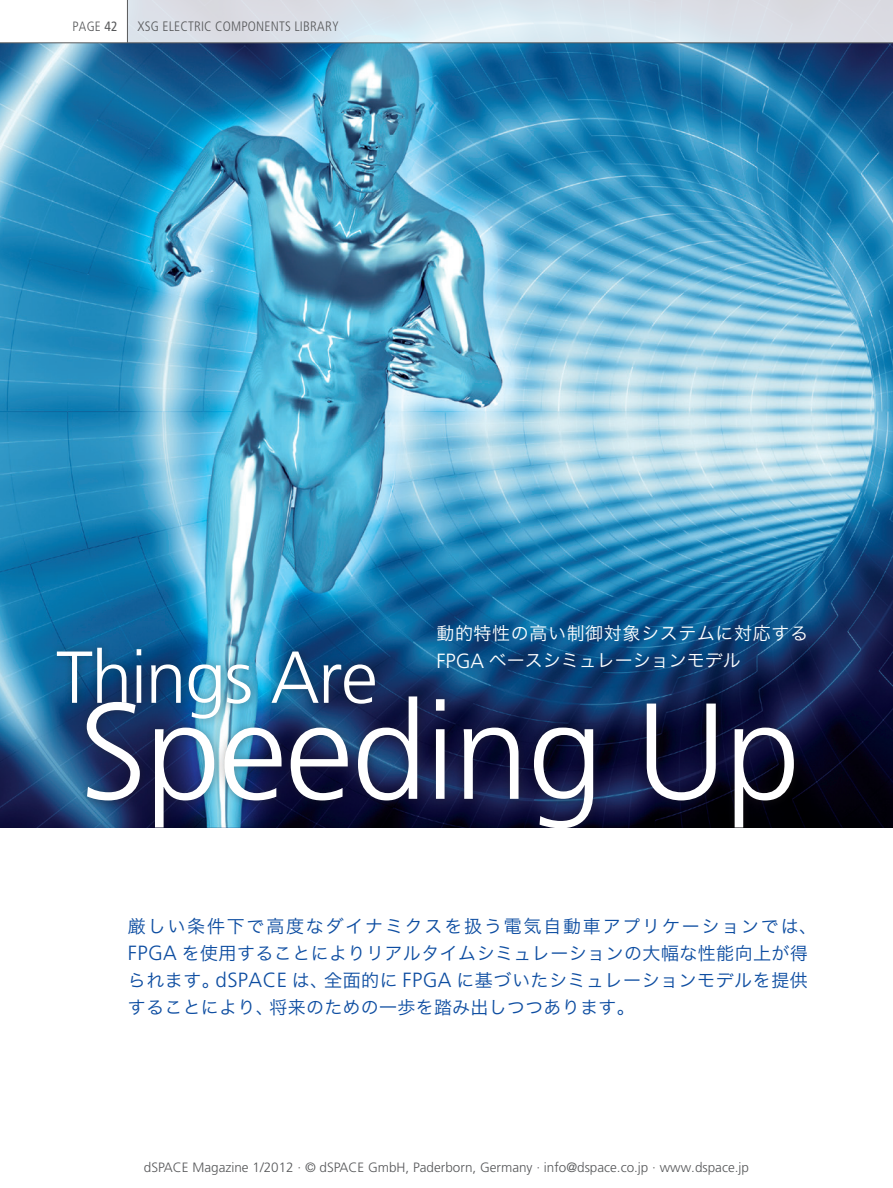
<style>
.page{position:relative;width:893px;height:1188px;background:#fff}
.page>*{position:absolute;margin:0;border:0;box-sizing:border-box;transform-origin:0 0}
.t1{font:300 136.5px "Frutiger LT Pro";letter-spacing:-.015em;color:#fff}
.t2{font:300 73.5px "Frutiger LT Pro";letter-spacing:-.02em;color:#fff}
.HL_14_18_light_c100m{font:18px/27px "Hira Kaku Pro W3";letter-spacing:.025em;color:#0d4da1}
.J_Title_white{font:18px/27px "Hira Kaku Pro W3";letter-spacing:.035em;color:#fff}
.J_Heder_Left{font:300 condensed 13.65px "Frutiger LT Pro";letter-spacing:.015em;color:#57585a}
.t3{font:300 13.5px "Frutiger LT Pro";color:#57585a}
.t4{font:300 condensed 13.5px "Frutiger LT Pro";color:#57585a}
.s1{font-weight:400}
.s2{font-family:"Frutiger LT Pro";font-weight:300;font-size:20.55px}
</style>
<div class="page">
<img style="left:0;top:44px;width:893px;height:784px">
<div style="left:127px;top:0;width:766px;height:43px;background:linear-gradient(to bottom,#d9dee5,#dde8f0)"></div>
<hr style="left:127px;top:0;width:1px;height:43px;background:#57585a">
<hr style="left:0;top:43px;width:893px;height:1px;background:#57585a">
<div style="left:49px;top:640px;width:754px;height:198px;background:#231f20;opacity:.4"></div>
<div style="left:0;top:828px;width:893px;height:42px;background:#fff"></div>
<p class="t4" style="left:73px;top:18px;width:47px">PAGE <span class="s1">42</span></p>
<p class="J_Heder_Left" style="left:137px;top:18px;width:203px">XSG ELECTRIC COMPONENTS LIBRARY</p>
<p class="J_Title_white" style="left:436px;top:619px;width:373px">動的特性の高い制御対象システムに対応する<br><span class="s2">FPGA</span> ベースシミュレーションモデル</p>
<p class="t2" style="left:56px;top:635px;width:323px">Things Are</p>
<p class="t1" style="left:79px;top:672px;width:723px">Speeding Up</p>
<p class="HL_14_18_light_c100m" style="left:128px;top:911px;width:691px">厳しい条件下で高度なダイナミクスを扱う電気自動車アプリケーションでは、<span class="s2">FPGA</span> を使用することによりリアルタイムシミュレーションの大幅な性能向上が得られます。<span class="s2">dSPACE</span> は、全面的に <span class="s2">FPGA</span> に基づいたシミュレーションモデルを提供することにより、将来のための一歩を踏み出しつつあります。</p>
<p class="t3" style="left:144px;top:1159px;width:607px">dSPACE Magazine 1/2012 · © dSPACE GmbH, Paderborn, Germany · info@dspace.co.jp · www.dspace.jp</p>
</div>
